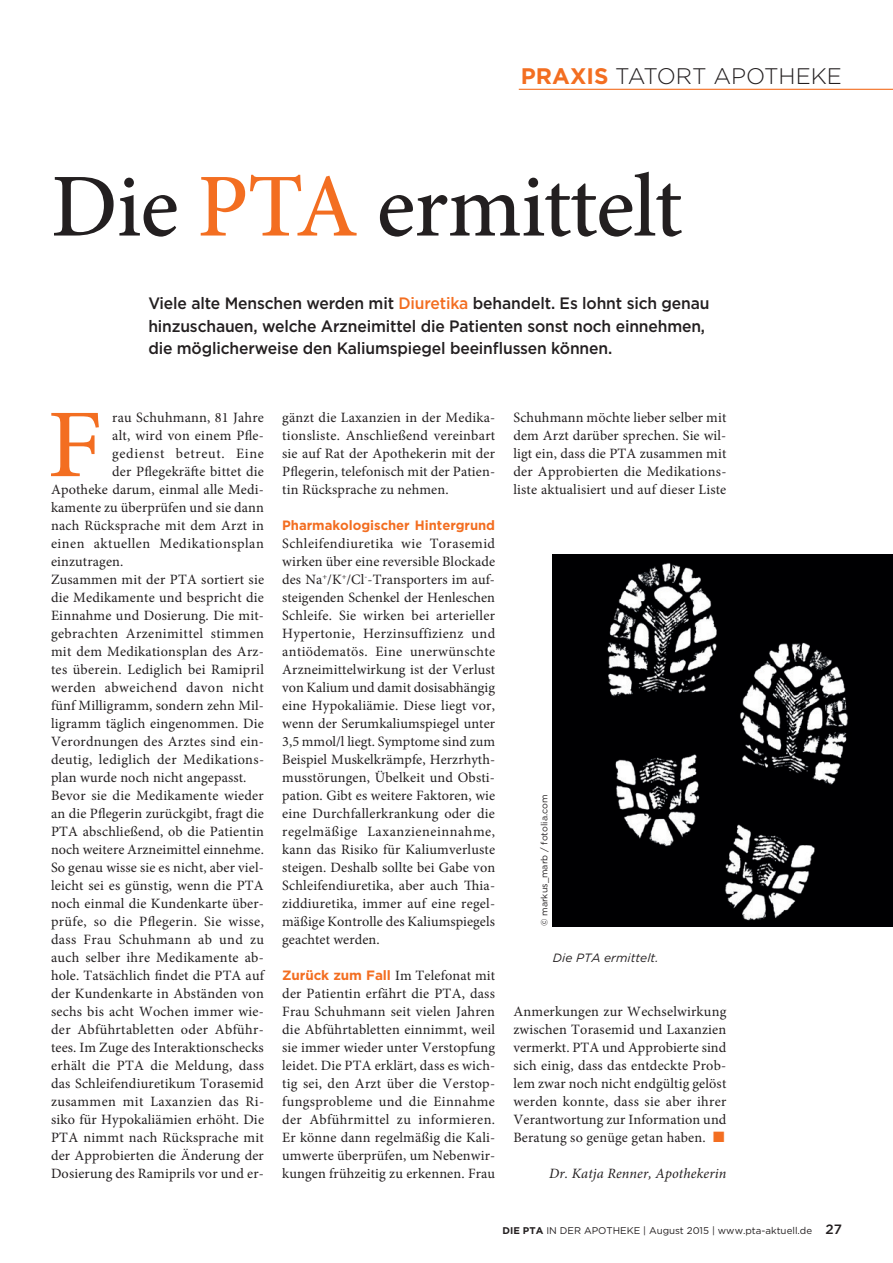
<style>
.page{position:relative;width:893px;height:1263px;background:#fff}
.page>*{position:absolute;margin:0;border:0;box-sizing:border-box;transform-origin:0 0}
.t1{font:97.2px "Minion Pro";color:#f36e21;scale:1.09 1}
.t2{font:500 90px "Minion Pro";letter-spacing:-.01em;color:#231f20}
.t3{font:300 22.5px "Gotham";color:#231f20}
.t4{font:500 16.5px/22.5px "Gotham";letter-spacing:-.01em;color:#231f20;scale:.95 1}
.t5{font:14.25px/18px "Minion Pro";letter-spacing:.015em;color:#231f20;text-align:justify}
.t6{font:14.25px "Minion Pro";letter-spacing:.035em;color:#231f20}
.t7{font:italic 14.25px "Minion Pro";letter-spacing:.01em;color:#231f20}
.t8{font:14.25px "Minion Pro";letter-spacing:.05em;color:#231f20}
.t9{font:700 13.5px "Gotham";color:#f36e21}
.t10{font:500 13.5px "Gotham";color:#231f20}
.t11{font:italic 12px "Gotham";color:#231f20}
.t12{font:9.75px "Gotham";color:#231f20}
.t13{font:9px "Gotham";color:#231f20}
.s1{font-weight:700;color:#f36e21}
.s2{color:#f36e21}
.s3{font-family:"Gotham";font-weight:700;font-size:13.5px;color:#f36e21}
.s4{font-weight:700}
</style>
<div class="page">
<hr style="left:519px;top:89px;width:374px;height:1px;background:#f36e21">
<img style="left:553px;top:554px;width:340px;height:372px">
<h3 class="t3" style="left:521px;top:62px;width:323px"><span class="s1">PRAXIS</span> TATORT APOTHEKE</h3>
<h2 class="t2" style="left:51px;top:146px;width:633px">Die <span class="s2">PTA</span> ermittelt</h2>
<p class="t4" style="left:148px;top:292px;width:592px">Viele alte Menschen werden mit <span class="s2">Diuretika</span> behandelt. Es lohnt sich genau hinzuschauen, welche Arzneimittel die Patienten sonst noch einnehmen, die möglicherweise den Kaliumspiegel beeinflussen können.</p>
<h1 class="t1" style="left:47px;top:380px;width:53px">F</h1>
<p class="t5" style="left:112px;top:409px;width:153px">rau Schuhmann, 81 Jahre</p>
<p class="t5" style="left:112px;top:427px;width:153px">alt, wird von einem Pfle-</p>
<p class="t8" style="left:112px;top:444px;width:153px">gedienst betreut. Eine</p>
<p class="t5" style="left:112px;top:463px;width:153px">der Pflegekräfte bittet die</p>
<p class="t5" style="left:51px;top:481px;width:214px">Apotheke darum, einmal alle Medi-</p>
<p class="t5" style="left:51px;top:499px;width:214px">kamente zu überprüfen und sie dann</p>
<p class="t5" style="left:51px;top:517px;width:214px">nach Rücksprache mit dem Arzt in</p>
<p class="t6" style="left:51px;top:534px;width:214px">einen aktuellen Medikationsplan</p>
<p class="t5" style="left:51px;top:553px;width:74px">einzutragen.</p>
<p class="t5" style="left:51px;top:571px;width:215px">Zusammen mit der PTA sortiert sie</p>
<p class="t5" style="left:51px;top:589px;width:214px">die Medikamente und bespricht die</p>
<p class="t5" style="left:51px;top:607px;width:214px">Einnahme und Dosierung. Die mit-</p>
<p class="t5" style="left:51px;top:625px;width:214px">gebrachten Arzenimittel stimmen</p>
<p class="t5" style="left:51px;top:643px;width:214px">mit dem Medikationsplan des Arz-</p>
<p class="t5" style="left:51px;top:661px;width:214px">tes überein. Lediglich bei Ramipril</p>
<p class="t6" style="left:51px;top:678px;width:214px">werden abweichend davon nicht</p>
<p class="t5" style="left:51px;top:697px;width:214px">fünf Milligramm, sondern zehn Mil-</p>
<p class="t5" style="left:51px;top:715px;width:214px">ligramm täglich eingenommen. Die</p>
<p class="t5" style="left:51px;top:733px;width:214px">Verordnungen des Arztes sind ein-</p>
<p class="t5" style="left:51px;top:751px;width:215px">deutig, lediglich der Medikations-</p>
<p class="t5" style="left:51px;top:769px;width:197px">plan wurde noch nicht angepasst.</p>
<p class="t5" style="left:51px;top:787px;width:214px">Bevor sie die Medikamente wieder</p>
<p class="t5" style="left:51px;top:805px;width:214px">an die Pflegerin zurückgibt, fragt die</p>
<p class="t5" style="left:51px;top:823px;width:214px">PTA abschließend, ob die Patientin</p>
<p class="t5" style="left:51px;top:841px;width:214px">noch weitere Arzneimittel einnehme.</p>
<p class="t5" style="left:51px;top:859px;width:214px">So genau wisse sie es nicht, aber viel-</p>
<p class="t5" style="left:51px;top:877px;width:214px">leicht sei es günstig, wenn die PTA</p>
<p class="t5" style="left:51px;top:895px;width:215px">noch einmal die Kundenkarte über-</p>
<p class="t5" style="left:51px;top:913px;width:214px">prüfe, so die Pflegerin. Sie wisse,</p>
<p class="t5" style="left:51px;top:931px;width:214px">dass Frau Schuhmann ab und zu</p>
<p class="t5" style="left:51px;top:949px;width:214px">auch selber ihre Medikamente ab-</p>
<p class="t5" style="left:51px;top:967px;width:214px">hole. Tatsächlich findet die PTA auf</p>
<p class="t5" style="left:51px;top:985px;width:214px">der Kundenkarte in Abständen von</p>
<p class="t5" style="left:51px;top:1003px;width:214px">sechs bis acht Wochen immer wie-</p>
<p class="t5" style="left:51px;top:1021px;width:214px">der Abführtabletten oder Abführ-</p>
<p class="t5" style="left:51px;top:1039px;width:214px">tees. Im Zuge des Interaktionschecks</p>
<p class="t5" style="left:51px;top:1057px;width:214px">erhält die PTA die Meldung, dass</p>
<p class="t5" style="left:51px;top:1075px;width:214px">das Schleifendiuretikum Torasemid</p>
<p class="t5" style="left:51px;top:1093px;width:215px">zusammen mit Laxanzien das Ri-</p>
<p class="t5" style="left:51px;top:1111px;width:215px">siko für Hypokaliämien erhöht. Die</p>
<p class="t5" style="left:51px;top:1129px;width:214px">PTA nimmt nach Rücksprache mit</p>
<p class="t5" style="left:51px;top:1147px;width:214px">der Approbierten die Änderung der</p>
<p class="t5" style="left:51px;top:1165px;width:214px">Dosierung des Ramiprils vor und er-</p>
<p class="t5" style="left:282px;top:408px;width:215px">gänzt die Laxanzien in der Medika&shy;tionsliste. Anschließend vereinbart sie auf Rat der Apothekerin mit der Pflegerin, telefonisch mit der Patien&shy;tin Rücksprache zu nehmen.</p>
<p class="t9" style="left:282px;top:516px;width:214px">Pharmakologischer Hintergrund</p>
<p class="t5" style="left:282px;top:535px;width:215px">Schleifendiuretika wie Torasemid wirken über eine reversible Blockade des Na<sup>+</sup>/K<sup>+</sup>/Cl<sup>-</sup>-Transporters im auf&shy;steigenden Schenkel der Henleschen Schleife. Sie wirken bei arterieller Hypertonie, Herzinsuffizienz und antiödematös. Eine unerwünschte Arzneimittelwirkung ist der Verlust von Kalium und damit dosisabhängig eine Hypokaliämie. Diese liegt vor, wenn der Serumkaliumspiegel unter 3,5 mmol/l liegt. Symptome sind zum Beispiel Muskelkrämpfe, Herzrhyth&shy;musstörungen, Übelkeit und Obsti&shy;pation. Gibt es weitere Faktoren, wie eine Durchfallerkrankung oder die regelmäßige Laxanzieneinnahme, kann das Risiko für Kaliumverluste steigen. Deshalb sollte bei Gabe von Schleifendiuretika, aber auch Thia&shy;ziddiuretika, immer auf eine regel&shy;mäßige Kontrolle des Kaliumspiegels geachtet werden.</p>
<p class="t5" style="left:282px;top:967px;width:214px"><span class="s3">Zurück zum Fall</span> Im Telefonat mit der Patientin erfährt die PTA, dass Frau Schuhmann seit vielen Jahren die Abführtabletten einnimmt, weil sie immer wieder unter Verstopfung leidet. Die PTA erklärt, dass es wich&shy;tig sei, den Arzt über die Verstop&shy;fungsprobleme und die Einnahme der Abführmittel zu informieren.<br>Er könne dann regelmäßig die Kali&shy;umwerte überprüfen, um Nebenwir&shy;kungen frühzeitig zu erkennen. Frau</p>
<p class="t5" style="left:513px;top:409px;width:214px">Schuhmann möchte lieber selber mit dem Arzt darüber sprechen. Sie wil&shy;ligt ein, dass die PTA zusammen mit der Approbierten die Medikations&shy;liste aktualisiert und auf dieser Liste</p>
<p class="t13" style="left:538px;top:926px;width:133px;rotate:-90deg">© markus_marb / fotolia.com</p>
<p class="t11" style="left:553px;top:950px;width:107px">Die PTA ermittelt.</p>
<p class="t5" style="left:513px;top:1003px;width:214px">Anmerkungen zur Wechselwirkung zwischen Torasemid und Laxanzien vermerkt. PTA und Approbierte sind sich einig, dass das entdeckte Prob&shy;lem zwar noch nicht endgültig gelöst werden konnte, dass sie aber ihrer Verantwortung zur Information und Beratung so genüge getan haben. <span class="s2">■</span></p>
<p class="t7" style="left:549px;top:1164px;width:179px">Dr. Katja Renner, Apothekerin</p>
<p class="t12" style="left:503px;top:1224px;width:311px"><span class="s4">DIE PTA</span> IN DER APOTHEKE | August 2015 | www.pta-aktuell.de</p>
<p class="t10" style="left:825px;top:1220px;width:18px">27</p>
</div>
